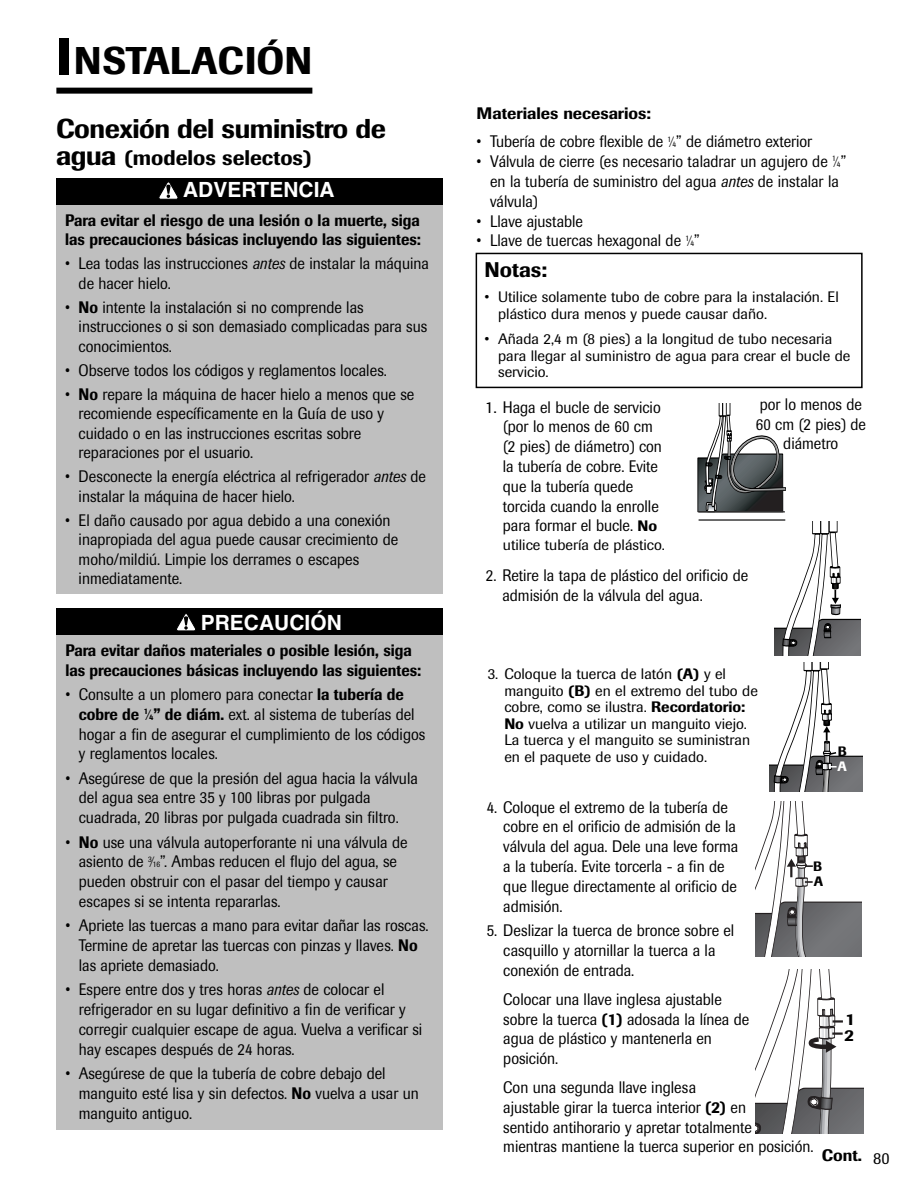
<style>
.page{position:relative;width:918px;height:1188px;background:#fff}
.page>*{position:absolute;margin:0;border:0;box-sizing:border-box;transform-origin:0 0}
.t1{font:500 38.25px "Imago";color:#000}
.t2{font:500 27px "Imago";letter-spacing:-.02em;color:#000}
.t3{font:500 21px "Imago";color:#000}
.t4{font:700 21px "Helvetica";color:#fff}
.t5{font:16.5px/19.8px "Imago";color:#000;scale:.9 1}
.t6{font:500 16.5px/19.8px "Imago";color:#000;scale:.9 1}
.t7{font:16.5px/19.8px "Imago";color:#000}
.t8{font:500 16.5px/16px "Imago";color:#000}
.t9{font:15px/16.5px "Imago";color:#000}
.t10{font:500 13.5px "Imago";color:#000}
.t11{font:500 13.5px "Imago";color:#fff}
.s1{font-size:51px}
.s2{font-size:27px}
.s3{font-style:italic}
.s4{font-weight:500}
.s5{font-weight:500;font-size:14.85px}
.s6{font-weight:500;font-size:8.25px}
.s7{font-size:14.85px}
.s8{font-size:8.25px}
.s9{font-weight:500;font-size:15px}
</style>
<div class="page">
<div style="left:56px;top:88px;width:256px;height:6px;background:#000"></div>
<div style="left:56px;top:632px;width:387px;height:498px;background:#bfbfbf"></div>
<div style="left:56px;top:608px;width:387px;height:27px;background:#000"></div>
<svg style="left:177px;top:613px;width:19px;height:18px"></svg>
<div style="left:56px;top:202px;width:387px;height:392px;background:#bfbfbf"></div>
<div style="left:56px;top:178px;width:387px;height:27px;background:#000"></div>
<svg style="left:159px;top:182px;width:19px;height:17px"></svg>
<div style="left:476px;top:253px;width:387px;height:135px;border:2px solid #000"></div>
<hr style="left:699px;top:512px;width:86px;height:1px;background:#000">
<hr style="left:699px;top:520px;width:86px;height:1px;background:#000">
<svg style="left:698px;top:403px;width:88px;height:109px"></svg>
<svg style="left:756px;top:801px;width:106px;height:155px"></svg>
<svg style="left:774px;top:522px;width:87px;height:133px"></svg>
<svg style="left:756px;top:970px;width:107px;height:163px"></svg>
<svg style="left:769px;top:663px;width:93px;height:129px"></svg>
<h1 class="t1" style="left:56px;top:47px;width:258px"><span class="s1">I</span>NSTALACIÓN</h1>
<h2 class="t2" style="left:56px;top:118px;width:331px">Conexión del suministro de</h2>
<p class="t3" style="left:56px;top:150px;width:257px"><span class="s2">agua</span> (modelos selectos)</p>
<p class="t4" style="left:183px;top:182px;width:153px">ADVERTENCIA</p>
<p class="t6" style="left:65px;top:212px;width:397px">Para evitar el riesgo de una lesión o la muerte, siga las precauciones básicas incluyendo las siguientes:</p>
<p class="t5" style="left:79px;top:255px;width:391px;text-indent:-13px">• Lea todas las instrucciones <span class="s3">antes</span> de instalar la máquina de hacer hielo.</p>
<p class="t5" style="left:79px;top:299px;width:389px;text-indent:-13px">• <span class="s4">No</span> intente la instalación si no comprende las instrucciones o si son demasiado complicadas para sus conocimientos.</p>
<p class="t5" style="left:65px;top:361px;width:359px">• Observe todos los códigos y reglamentos locales.</p>
<p class="t5" style="left:79px;top:386px;width:374px;text-indent:-13px">• <span class="s4">No</span> repare la máquina de hacer hielo a menos que se recomiende específicamente en la Guía de uso y cuidado o en las instrucciones escritas sobre reparaciones por el usuario.</p>
<p class="t5" style="left:79px;top:468px;width:388px;text-indent:-13px">• Desconecte la energía eléctrica al refrigerador <span class="s3">antes</span> de instalar la máquina de hacer hielo.</p>
<p class="t5" style="left:79px;top:512px;width:357px;text-indent:-13px">• El daño causado por agua debido a una conexión inapropiada del agua puede causar crecimiento de moho/mildiú. Limpie los derrames o escapes inmediatamente.</p>
<p class="t4" style="left:201px;top:615px;width:143px">PRECAUCIÓN</p>
<p class="t6" style="left:65px;top:642px;width:397px">Para evitar daños materiales o posible lesión, siga las precauciones básicas incluyendo las siguientes:</p>
<p class="t5" style="left:79px;top:686px;width:386px;text-indent:-13px">• Consulte a un plomero para conectar <span class="s4">la tubería de cobre de</span> <sup>1</sup><span class="s5">⁄</span><span class="s6">4</span><span class="s4">” de diám.</span> ext. al sistema de tuberías del hogar a fin de asegurar el cumplimiento de los códigos y reglamentos locales.</p>
<p class="t5" style="left:79px;top:769px;width:378px;text-indent:-13px">• Asegúrese de que la presión del agua hacia la válvula del agua sea entre 35 y 100 libras por pulgada cuadrada, 20 libras por pulgada cuadrada sin filtro.</p>
<p class="t5" style="left:79px;top:833px;width:367px;text-indent:-13px">• <span class="s4">No</span> use una válvula autoperforante ni una válvula de asiento de <sup>3</sup><span class="s7">⁄</span><span class="s8">16</span>”. Ambas reducen el flujo del agua, se pueden obstruir con el pasar del tiempo y causar escapes si se intenta repararlas.</p>
<p class="t5" style="left:79px;top:917px;width:390px;text-indent:-13px">• Apriete las tuercas a mano para evitar dañar las roscas.<br>Termine de apretar las tuercas con pinzas y llaves. <span class="s4">No </span>las apriete demasiado.</p>
<p class="t5" style="left:79px;top:981px;width:383px;text-indent:-14px">• Espere entre dos y tres horas <span class="s3">antes</span> de colocar el refrigerador en su lugar definitivo a fin de verificar y corregir cualquier escape de agua. Vuelva a verificar si hay escapes después de 24 horas.</p>
<p class="t5" style="left:79px;top:1065px;width:379px;text-indent:-13px">• Asegúrese de que la tubería de cobre debajo del manguito esté lisa y sin defectos. <span class="s4">No</span> vuelva a usar un manguito antiguo.</p>
<p class="t8" style="left:477px;top:106px;width:176px">Materiales necesarios:</p>
<p class="t5" style="left:477px;top:133px;width:374px">• Tubería de cobre flexible de <sup>1</sup><span class="s7">⁄</span><span class="s8">4</span>” de diámetro exterior</p>
<p class="t5" style="left:490px;top:153px;width:397px;text-indent:-13px">• Válvula de cierre (es necesario taladrar un agujero de <sup>1</sup><span class="s7">⁄</span><span class="s8">4</span>” en la tubería de suministro del agua <span class="s3">antes</span> de instalar la válvula)</p>
<p class="t5" style="left:477px;top:212px;width:120px">• Llave ajustable</p>
<p class="t5" style="left:477px;top:232px;width:249px">• Llave de tuercas hexagonal de <sup>1</sup><span class="s7">⁄</span><span class="s8">4</span>”</p>
<p class="t3" style="left:485px;top:262px;width:64px">Notas:</p>
<p class="t9" style="left:498px;top:290px;width:342px;text-indent:-14px">• Utilice solamente tubo de cobre para la instalación. El plástico dura menos y puede causar daño.</p>
<p class="t9" style="left:498px;top:332px;width:354px;text-indent:-14px">• Añada 2,4 m (8 pies) a la longitud de tubo necesaria para llegar al suministro de agua para crear el bucle de servicio.</p>
<p class="t5" style="left:756px;top:396px;width:124px;text-align:center">por lo menos de<br>60 cm (2 pies) de diámetro</p>
<p class="t7" style="left:503px;top:398px;width:161px;text-indent:-18px">1. Haga el bucle de servicio (por lo menos de 60 cm (2 pies) de diámetro) con la tubería de cobre. Evite que la tubería quede torcida cuando la enrolle para formar el bucle. <span class="s9">No</span></p>
<p class="t9" style="left:503px;top:538px;width:164px">utilice tubería de plástico.</p>
<p class="t5" style="left:503px;top:567px;width:274px;text-indent:-17px">2. Retire la tapa de plástico del orificio de admisión de la válvula del agua.</p>
<p class="t9" style="left:504px;top:667px;width:255px;text-indent:-17px">3. Coloque la tuerca de latón <span class="s4">(A)</span> y el manguito <span class="s4">(B)</span> en el extremo del tubo de cobre, como se ilustra. <span class="s4">Recordatorio:<br>No</span> vuelva a utilizar un manguito viejo.<br>La tuerca y el manguito se suministran en el paquete de uso y cuidado.</p>
<p class="t5" style="left:503px;top:798px;width:263px;text-indent:-17px">4. Coloque el extremo de la tubería de cobre en el orificio de admisión de la válvula del agua. Dele una leve forma a la tubería. Evite torcerla - a fin de que llegue directamente al orificio de admisión.</p>
<p class="t10" style="left:838px;top:746px;width:11px">B</p>
<p class="t11" style="left:837px;top:762px;width:11px">A</p>
<p class="t10" style="left:813px;top:861px;width:11px">B</p>
<p class="t10" style="left:814px;top:876px;width:11px">A</p>
<p class="t5" style="left:503px;top:922px;width:258px;text-indent:-17px">5. Deslizar la tuerca de bronce sobre el casquillo y atornillar la tuerca a la conexión de entrada.</p>
<p class="t5" style="left:503px;top:990px;width:275px">Colocar una llave inglesa ajustable sobre la tuerca <span class="s4">(1)</span> adosada la línea de agua de plástico y mantenerla en posición.</p>
<p class="t5" style="left:503px;top:1079px;width:346px">Con una segunda llave inglesa<br>ajustable girar la tuerca interior <span class="s4">(2)</span> en<br>sentido antihorario y apretar totalmente<br>mientras mantiene la tuerca superior en posición.</p>
<p class="t8" style="left:844px;top:1013px;width:12px">1<br>2</p>
<p class="t8" style="left:822px;top:1149px;width:42px">Cont.</p>
<p class="t7" style="left:873px;top:1149px;width:18px">80</p>
</div>
